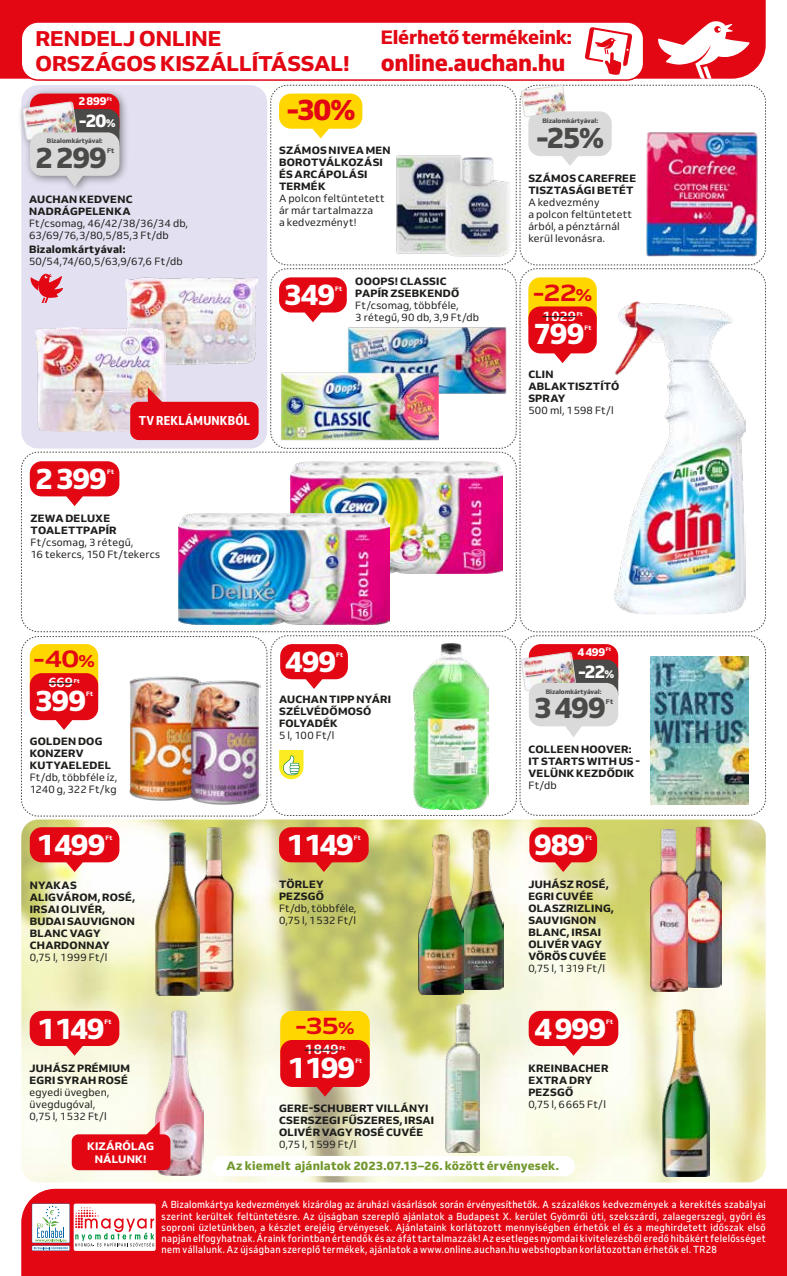
<style>
.page{position:relative;width:787px;height:1276px;background:#fff}
.page>*{position:absolute;margin:0;border:0;box-sizing:border-box;transform-origin:0 0}
.t1{font:800 29.25px "Venn";letter-spacing:-.04em;color:#fff}
.t2{font:800 29.25px "Venn";letter-spacing:-.04em;color:#4a4a49}
.t3{font:800 29.25px "Venn";color:#e30613}
.t4{font:700 23.7px "Venn Semi Ex";color:#e30613}
.t5{font:800 22.95px "Venn";letter-spacing:-.01em;color:#e30613}
.t6{font:800 21.15px/25.3px "Venn";color:#e30613}
.t7{font:800 19.2px "Venn";letter-spacing:-.01em;color:#e30613}
.t8{font:800 18px "Venn";color:#fff}
.t9{font:700 13.5px "Venn";letter-spacing:-.005em;color:#fff}
.t10{font:12.75px "Venn Semi Cd X Bold";letter-spacing:.02em;color:#fff}
.t11{font:800 12px "Venn";letter-spacing:.015em;color:#72982d}
.t12{font:800 11.25px "Venn";letter-spacing:-.025em;color:#fff}
.t13{font:800 10.8px/12.9px "Venn";letter-spacing:.02em;color:#fff;text-align:center}
.t14{font:800 10.5px/12px "Venn";letter-spacing:.025em;color:#1d1d1b}
.t15{font:10.5px/12px "Venn";letter-spacing:.015em;color:#1d1d1b}
.t16{font:500 10.2px/11.2px "Venn";letter-spacing:.04em;color:#fff;text-align:justify;scale:.88 1}
.t17{font:800 6.75px "Venn";color:#4a4a49}
.t18{font:800 6.3px "Venn";color:#4a4a49}
.t19{font:800 6.3px "Venn";letter-spacing:.015em;color:#fff}
.t20{font:800 5.7px "Venn";color:#fff}
.t21{font:800 5.1px "Venn";color:#fff}
.s1{font-size:11.25px}
.s2{font-size:17.4px}
</style>
<div class="page">
<div style="left:21px;top:1188px;width:766px;height:88px;background:#e30613"></div>
<div style="left:74px;top:1203px;width:82px;height:48px;background:#fff;border-radius:2px"></div>
<svg style="left:32px;top:1203px;width:122px;height:48px"></svg>
<div style="left:0;top:0;width:765px;height:79px;background:#e30613"></div>
<div style="left:21px;top:22px;width:622px;height:58px;background:#fff;border-radius:17px"></div>
<div style="left:21px;top:21px;width:623px;height:60px;border:2px solid #e30613;border-radius:17px"></div>
<svg style="left:584px;top:27px;width:48px;height:48px"></svg>
<svg style="left:658px;top:21px;width:91px;height:58px"></svg>
<img style="left:21px;top:819px;width:744px;height:363px">
<img style="left:192px;top:827px;width:44px;height:164px">
<img style="left:156px;top:832px;width:44px;height:163px">
<img style="left:458px;top:830px;width:46px;height:159px">
<img style="left:418px;top:835px;width:45px;height:159px">
<img style="left:684px;top:826px;width:37px;height:162px">
<img style="left:650px;top:830px;width:37px;height:161px">
<img style="left:445px;top:1004px;width:34px;height:148px">
<img style="left:662px;top:1009px;width:47px;height:167px">
<img style="left:155px;top:1011px;width:48px;height:164px">
<svg style="left:30px;top:827px;width:89px;height:45px;background:#e53b3c"></svg>
<svg style="left:279px;top:827px;width:90px;height:45px;background:#dd3428"></svg>
<svg style="left:30px;top:1011px;width:89px;height:44px;background:#e7393e"></svg>
<svg style="left:529px;top:827px;width:68px;height:45px;background:#e43b39"></svg>
<svg style="left:528px;top:1011px;width:90px;height:44px;background:#e83b43"></svg>
<div style="left:280px;top:1011px;width:90px;height:57px;background:#ffd600;border-radius:12px"></div>
<svg style="left:280px;top:1040px;width:90px;height:56px;background:#e22c30"></svg>
<hr style="left:305px;top:1049px;width:33px;height:1px;background:#1d1d1b">
<div style="left:212px;top:1156px;width:363px;height:20px;background:#fff;border-radius:10px"></div>
<img style="left:21px;top:85px;width:745px;height:732px">
<svg style="left:146px;top:1121px;width:14px;height:13px"></svg>
<div style="left:72px;top:1134px;width:98px;height:36px;background:#e30613;border-radius:7px"></div>
<h3 class="t6" style="left:35px;top:25px;width:316px">RENDELJ ONLINE<br>ORSZÁGOS KISZÁLLÍTÁSSAL!</h3>
<h3 class="t7" style="left:381px;top:25px;width:193px">Elérhető termékeink:</h3>
<h3 class="t5" style="left:381px;top:49px;width:186px">online.auchan.hu</h3>
<p class="t12" style="left:79px;top:94px;width:30px">2 899</p>
<p class="t21" style="left:107px;top:96px;width:7px">Ft</p>
<h3 class="t8" style="left:79px;top:109px;width:38px">-20<span class="s1">%</span></h3>
<p class="t18" style="left:47px;top:137px;width:57px">Bizalomkártyával:</p>
<h1 class="t2" style="left:35px;top:139px;width:74px">2 299</h1>
<p class="t17" style="left:107px;top:147px;width:9px">Ft</p>
<p class="t14" style="left:29px;top:193px;width:105px">AUCHAN KEDVENC<br>NADRÁGPELENKA</p>
<p class="t15" style="left:29px;top:217px;width:160px">Ft/csomag, 46/42/38/36/34 db,<br>63/69/76,3/80,5/85,3 Ft/db</p>
<p class="t14" style="left:29px;top:243px;width:98px">Bizalomkártyával:</p>
<p class="t15" style="left:29px;top:255px;width:155px">50/54,74/60,5/63,9/67,6 Ft/db</p>
<h1 class="t3" style="left:286px;top:92px;width:71px">-30%</h1>
<p class="t14" style="left:279px;top:144px;width:113px">SZÁMOS NIVEA MEN<br>BOROTVÁLKOZÁSI<br>ÉS ARCÁPOLÁSI<br>TERMÉK</p>
<p class="t15" style="left:279px;top:192px;width:107px">A polcon feltüntetett ár már tartalmazza<br>a kedvezményt!</p>
<h1 class="t1" style="left:284px;top:276px;width:53px">349</h1>
<p class="t19" style="left:335px;top:284px;width:8px">Ft</p>
<p class="t14" style="left:355px;top:275px;width:105px">OOOPS! CLASSIC<br>PAPÍR ZSEBKENDŐ</p>
<p class="t15" style="left:355px;top:299px;width:125px">Ft/csomag, többféle,<br>3 rétegű, 90 db, 3,9 Ft/db</p>
<h1 class="t1" style="left:35px;top:460px;width:74px">2 399</h1>
<p class="t19" style="left:107px;top:468px;width:8px">Ft</p>
<p class="t10" style="left:139px;top:413px;width:113px">TV REKLÁMUNKBÓL</p>
<p class="t14" style="left:31px;top:512px;width:87px">ZEWA DELUXE<br>TOALETTPAPÍR</p>
<p class="t15" style="left:31px;top:536px;width:131px">Ft/csomag, 3 rétegű,<br>16 tekercs, 150 Ft/tekercs</p>
<h2 class="t4" style="left:33px;top:644px;width:64px">-40<span class="s2">%</span></h2>
<h3 class="t9" style="left:48px;top:674px;width:26px">669</h3>
<p class="t20" style="left:74px;top:677px;width:7px">Ft</p>
<h1 class="t1" style="left:35px;top:682px;width:53px">399</h1>
<p class="t19" style="left:86px;top:690px;width:8px">Ft</p>
<p class="t14" style="left:30px;top:735px;width:83px">GOLDEN DOG<br>KONZERV<br>KUTYAELEDEL</p>
<p class="t15" style="left:30px;top:771px;width:89px">Ft/db, többféle íz,<br>1240 g, 322 Ft/kg</p>
<h1 class="t1" style="left:37px;top:826px;width:70px">1 499</h1>
<p class="t19" style="left:106px;top:834px;width:8px">Ft</p>
<p class="t14" style="left:30px;top:879px;width:107px">NYAKAS<br>ALIGVÁROM, ROSÉ,<br>IRSAI OLIVÉR,<br>BUDAI SAUVIGNON<br>BLANC VAGY<br>CHARDONNAY</p>
<p class="t15" style="left:30px;top:951px;width:79px">0,75 l, 1 999 Ft/l</p>
<h1 class="t1" style="left:285px;top:643px;width:53px">499</h1>
<p class="t19" style="left:336px;top:651px;width:8px">Ft</p>
<p class="t14" style="left:279px;top:693px;width:113px">AUCHAN TIPP NYÁRI<br>SZÉLVÉDŐMOSÓ<br>FOLYADÉK</p>
<p class="t15" style="left:279px;top:729px;width:57px">5 l, 100 Ft/l</p>
<h1 class="t1" style="left:287px;top:826px;width:69px">1 149</h1>
<p class="t19" style="left:354px;top:834px;width:8px">Ft</p>
<p class="t14" style="left:279px;top:878px;width:46px">TÖRLEY<br>PEZSGŐ</p>
<p class="t15" style="left:279px;top:902px;width:79px">Ft/db, többféle,<br>0,75 l, 1 532 Ft/l</p>
<p class="t18" style="left:542px;top:117px;width:57px">Bizalomkártyával:</p>
<h1 class="t2" style="left:536px;top:120px;width:70px">-25%</h1>
<p class="t14" style="left:528px;top:172px;width:109px">SZÁMOS CAREFREE<br>TISZTASÁGI BETÉT</p>
<p class="t15" style="left:528px;top:196px;width:105px">A kedvezmény<br>a polcon feltüntetett árból, a pénztárnál kerül levonásra.</p>
<h2 class="t4" style="left:533px;top:277px;width:61px">-22<span class="s2">%</span></h2>
<h3 class="t9" style="left:542px;top:307px;width:35px">1 029</h3>
<p class="t20" style="left:577px;top:310px;width:7px">Ft</p>
<h1 class="t1" style="left:533px;top:315px;width:52px">799</h1>
<p class="t19" style="left:584px;top:323px;width:8px">Ft</p>
<p class="t14" style="left:528px;top:368px;width:93px">CLIN<br>ABLAKTISZTÍTÓ<br>SPRAY</p>
<p class="t15" style="left:528px;top:404px;width:87px">500 ml, 1 598 Ft/l</p>
<p class="t12" style="left:577px;top:645px;width:30px">4 499</p>
<p class="t21" style="left:605px;top:646px;width:7px">Ft</p>
<h3 class="t8" style="left:578px;top:660px;width:38px">-22<span class="s1">%</span></h3>
<p class="t18" style="left:545px;top:687px;width:57px">Bizalomkártyával:</p>
<h1 class="t2" style="left:534px;top:689px;width:74px">3 499</h1>
<p class="t17" style="left:606px;top:697px;width:9px">Ft</p>
<p class="t14" style="left:528px;top:743px;width:113px">COLLEEN HOOVER:<br>IT STARTS WITH US -<br>VELÜNK KEZDŐDIK</p>
<p class="t15" style="left:528px;top:779px;width:30px">Ft/db</p>
<h1 class="t1" style="left:534px;top:826px;width:53px">989</h1>
<p class="t19" style="left:585px;top:834px;width:8px">Ft</p>
<p class="t14" style="left:528px;top:878px;width:87px">JUHÁSZ ROSÉ,<br>EGRI CUVÉE<br>OLASZRIZLING,<br>SAUVIGNON<br>BLANC, IRSAI<br>OLIVÉR VAGY<br>VÖRÖS CUVÉE</p>
<p class="t15" style="left:528px;top:962px;width:78px">0,75 l, 1 319 Ft/l</p>
<h1 class="t1" style="left:38px;top:1010px;width:69px">1 149</h1>
<p class="t19" style="left:105px;top:1018px;width:8px">Ft</p>
<p class="t14" style="left:30px;top:1062px;width:102px">JUHÁSZ PRÉMIUM<br>EGRI SYRAH ROSÉ</p>
<p class="t15" style="left:30px;top:1086px;width:81px">egyedi üvegben, üvegdugóval,<br>0,75 l, 1 532 Ft/l</p>
<p class="t13" style="left:87px;top:1139px;width:68px">KIZÁRÓLAG<br>NÁLUNK!</p>
<h2 class="t4" style="left:295px;top:1011px;width:61px">-35<span class="s2">%</span></h2>
<h3 class="t9" style="left:305px;top:1041px;width:35px">1 849</h3>
<p class="t20" style="left:339px;top:1044px;width:7px">Ft</p>
<h1 class="t1" style="left:288px;top:1049px;width:69px">1 199</h1>
<p class="t19" style="left:355px;top:1057px;width:8px">Ft</p>
<p class="t14" style="left:279px;top:1102px;width:157px">GERE-SCHUBERT VILLÁNYI<br>CSERSZEGI FŰSZERES, IRSAI<br>OLIVÉR VAGY ROSÉ CUVÉE</p>
<p class="t15" style="left:279px;top:1138px;width:79px">0,75 l, 1 599 Ft/l</p>
<h1 class="t1" style="left:534px;top:1010px;width:74px">4 999</h1>
<p class="t19" style="left:606px;top:1018px;width:8px">Ft</p>
<p class="t14" style="left:528px;top:1061px;width:81px">KREINBACHER<br>EXTRA DRY<br>PEZSGŐ</p>
<p class="t15" style="left:528px;top:1097px;width:79px">0,75 l, 6 665 Ft/l</p>
<p class="t11" style="left:226px;top:1158px;width:334px">Az kiemelt ajánlatok 2023.07.13–26. között érvényesek.</p>
<p class="t16" style="left:162px;top:1198px;width:688px">A Bizalomkártya kedvezmények kizárólag az áruházi vásárlások során érvényesíthetők. A százalékos kedvezmények a kerekítés szabályai szerint kerültek feltüntetésre. Az újságban szereplő ajánlatok a Budapest X. kerület Gyömrői úti, szekszárdi, zalaegerszegi, győri és soproni üzletünkben, a készlet erejéig érvényesek. Ajánlataink korlátozott mennyiségben érhetők el és a meghirdetett időszak első napján elfogyhatnak. Áraink forintban értendők és az áfát tartalmazzák! Az esetleges nyomdai kivitelezésből eredő hibákért felelősséget nem vállalunk. Az újságban szereplő termékek, ajánlatok a www.online.auchan.hu webshopban korlátozottan érhetők el. TR28</p>
</div>
